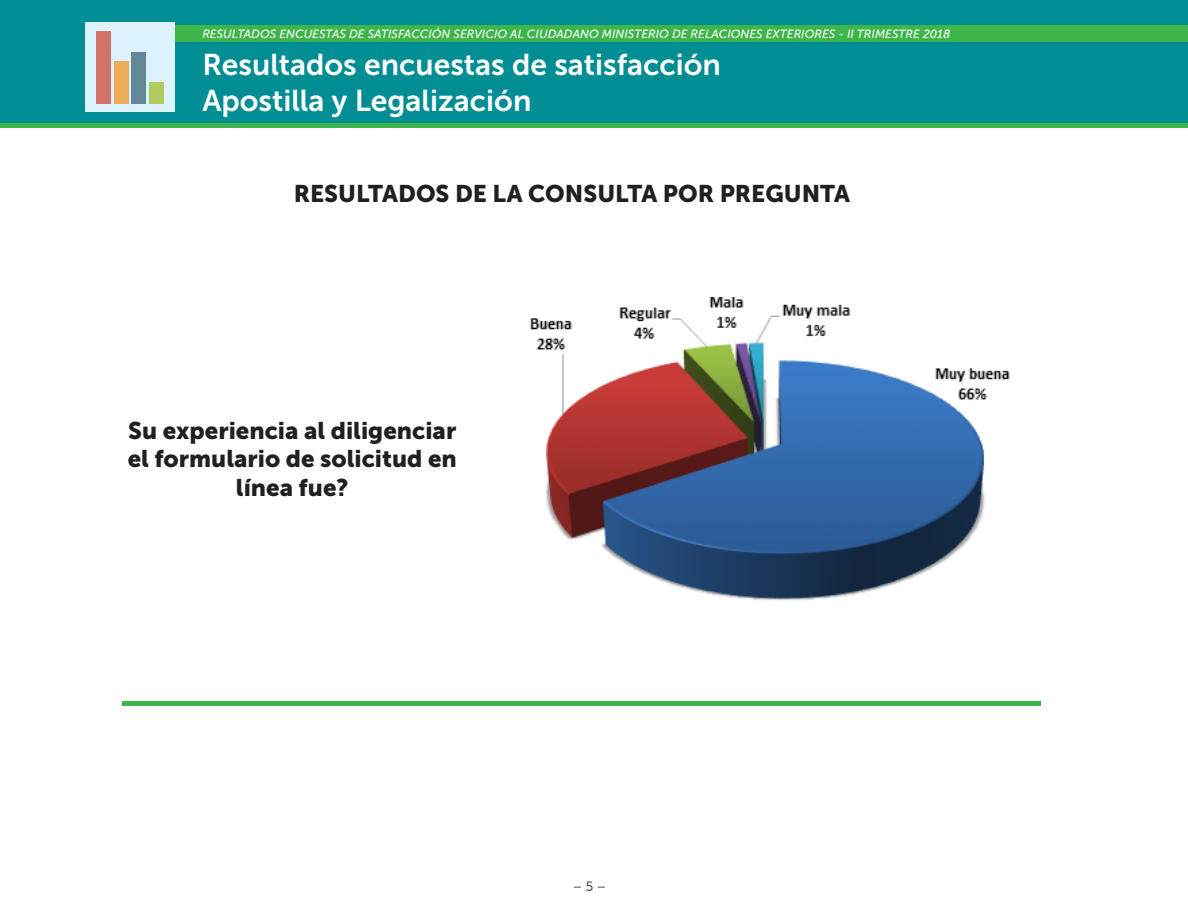
<style>
.page{position:relative;width:1188px;height:918px;background:#fff}
.page>*{position:absolute;margin:0;border:0;box-sizing:border-box;transform-origin:0 0}
.t1{font:30px "Museo Sans 700";color:#fff}
.t2{font:24px/28.8px "Museo Sans 900";color:#231f20;text-align:center}
.t3{font:13.5px "Museo Sans 500";color:#57585a}
.t4{font:italic 11.85px "Museo Sans 500";color:#fff}
</style>
<div class="page">
<div style="left:0;top:0;width:1188px;height:123px;background:#008d93"></div>
<div style="left:93px;top:25px;width:1095px;height:16px;background:#3db54a"></div>
<div style="left:0;top:123px;width:1188px;height:5px;background:#3db54a"></div>
<div style="left:85px;top:22px;width:90px;height:89px;background:#dcf2fc"></div>
<div style="left:96px;top:32px;width:15px;height:72px;background:#d17369"></div>
<div style="left:114px;top:61px;width:15px;height:43px;background:#ebab57"></div>
<div style="left:131px;top:52px;width:15px;height:52px;background:#638796"></div>
<div style="left:149px;top:83px;width:15px;height:21px;background:#b0cc5e"></div>
<hr style="left:122px;top:702px;width:919px;height:4px;background:#3db54a">
<img style="left:530px;top:298px;width:480px;height:303px">
<p class="t4" style="left:202px;top:27px;width:749px">RESULTADOS ENCUESTAS DE SATISFACCIÓN SERVICIO AL CIUDADANO MINISTERIO DE RELACIONES EXTERIORES - II TRIMESTRE 2018</p>
<p class="t1" style="left:202px;top:48px;width:520px">Resultados encuestas de satisfacción</p>
<p class="t1" style="left:202px;top:84px;width:331px">Apostilla y Legalización</p>
<p class="t2" style="left:294px;top:179px;width:558px">RESULTADOS DE LA CONSULTA POR PREGUNTA</p>
<p class="t2" style="left:128px;top:416px;width:331px">Su experiencia al diligenciar el formulario de solicitud en línea fue?</p>
<p class="t3" style="left:573px;top:879px;width:35px">– 5 –</p>
</div>
